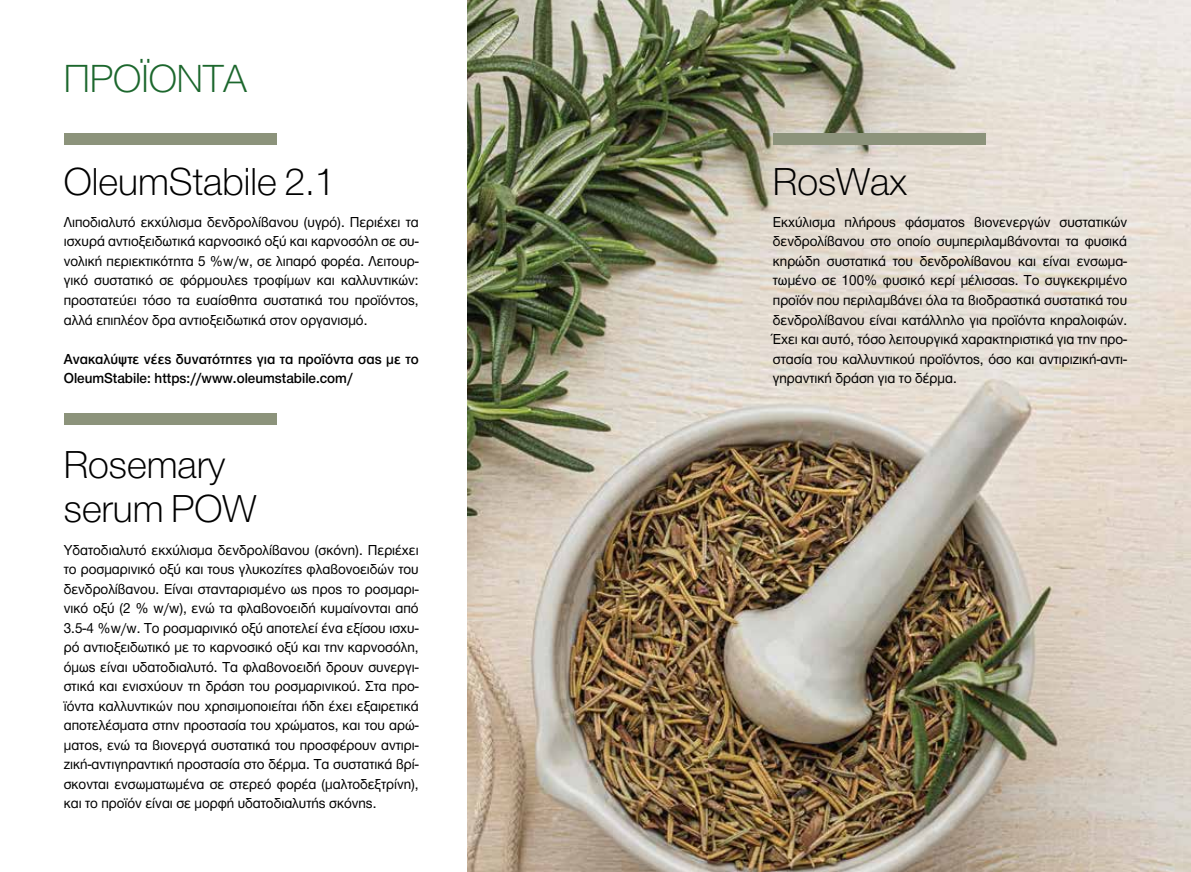
<style>
.page{position:relative;width:1191px;height:872px;background:#fff}
.page>*{position:absolute;margin:0;border:0;box-sizing:border-box;transform-origin:0 0}
.t1{font:300 40.65px "MC Neu Extra 10";color:#1c672d}
.t2{font:300 40.5px/44.5px "MC Neu Extra 10";color:#000}
.t3{font:15px/19.5px "MC Neu Extra 10";color:#000;text-align:justify;scale:.96 1}
.t4{font:600 15px/19.5px "MC Neu Extra 10";color:#000;scale:.96 1}
</style>
<div class="page">
<img style="left:468px;top:0;width:723px;height:872px">
<div style="left:64px;top:134px;width:212px;height:11px;background:#8c937b"></div>
<div style="left:773px;top:134px;width:212px;height:11px;background:#8c937b"></div>
<div style="left:64px;top:413px;width:212px;height:11px;background:#8c937b"></div>
<h1 class="t1" style="left:64px;top:56px;width:184px">ΠΡΟΪΌΝΤΑ</h1>
<h2 class="t2" style="left:64px;top:159px;width:273px">OleumStabile 2.1</h2>
<p class="t3" style="left:64px;top:212px;width:371px">Λιποδιαλυτό εκχύλισμα δενδρολίβανου (υγρό). Περιέχει τα ισχυρά αντιοξειδωτικά καρνοσικό οξύ και καρνοσόλη σε συ&shy;νολική περιεκτικότητα 5 %w/w, σε λιπαρό φορέα. Λειτουρ&shy;γικό συστατικό σε φόρμουλες τροφίμων και καλλυντικών: προστατεύει τόσο τα ευαίσθητα συστατικά του προϊόντος, αλλά επιπλέον δρα αντιοξειδωτικά στον οργανισμό.</p>
<p class="t4" style="left:64px;top:349px;width:371px">Ανακαλύψτε νέες δυνατότητες για τα προϊόντα σας με το<br>OleumStabile: https://www.oleumstabile.com/</p>
<h2 class="t2" style="left:64px;top:442px;width:194px">Rosemary serum POW</h2>
<p class="t3" style="left:64px;top:540px;width:371px">Υδατοδιαλυτό εκχύλισμα δενδρολίβανου (σκόνη). Περιέχει το ροσμαρινικό οξύ και τους γλυκοζίτες φλαβονοειδών του δενδρολίβανου. Είναι στανταρισμένο ως προς το ροσμαρι&shy;νικό οξύ (2 % w/w), ενώ τα φλαβονοειδή κυμαίνονται από 3.5-4 %w/w. To ροσμαρινικό οξύ αποτελεί ένα εξίσου ισχυ&shy;ρό αντιοξειδωτικό με το καρνοσικό οξύ και την καρνοσόλη, όμως είναι υδατοδιαλυτό. Τα φλαβονοειδή δρουν συνεργι&shy;στικά και ενισχύουν τη δράση του ροσμαρινικού. Στα προ&shy;ϊόντα καλλυντικών που χρησιμοποιείται ήδη έχει εξαιρετικά αποτελέσματα στην προστασία του χρώματος, και του αρώ&shy;ματος, ενώ τα βιονεργά συστατικά του προσφέρουν αντιρι&shy;ζική-αντιγηραντική προστασία στο δέρμα. Τα συστατικά βρί&shy;σκονται ενσωματωμένα σε στερεό φορέα (μαλτοδεξτρίνη), και το προϊόν είναι σε μορφή υδατοδιαλυτής σκόνης.</p>
<h2 class="t2" style="left:773px;top:159px;width:136px">RosWax</h2>
<p class="t3" style="left:773px;top:212px;width:370px">Εκχύλισμα πλήρους φάσματος βιονενεργών συστατικών δενδρολίβανου στο οποίο συμπεριλαμβάνονται τα φυσικά κηρώδη συστατικά του δενδρολίβανου και είναι ενσωμα&shy;τωμένο σε 100% φυσικό κερί μέλισσας. Το συγκεκριμένο προϊόν που περιλαμβάνει όλα τα βιοδραστικά συστατικά του δενδρολίβανου είναι κατάλληλο για προϊόντα κηραλοιφών.<br>Έχει και αυτό, τόσο λειτουργικά χαρακτηριστικά για την προ&shy;στασία του καλλυντικού προϊόντος, όσο και αντιριζική-αντι&shy;γηραντική δράση για το δέρμα.</p>
</div>
